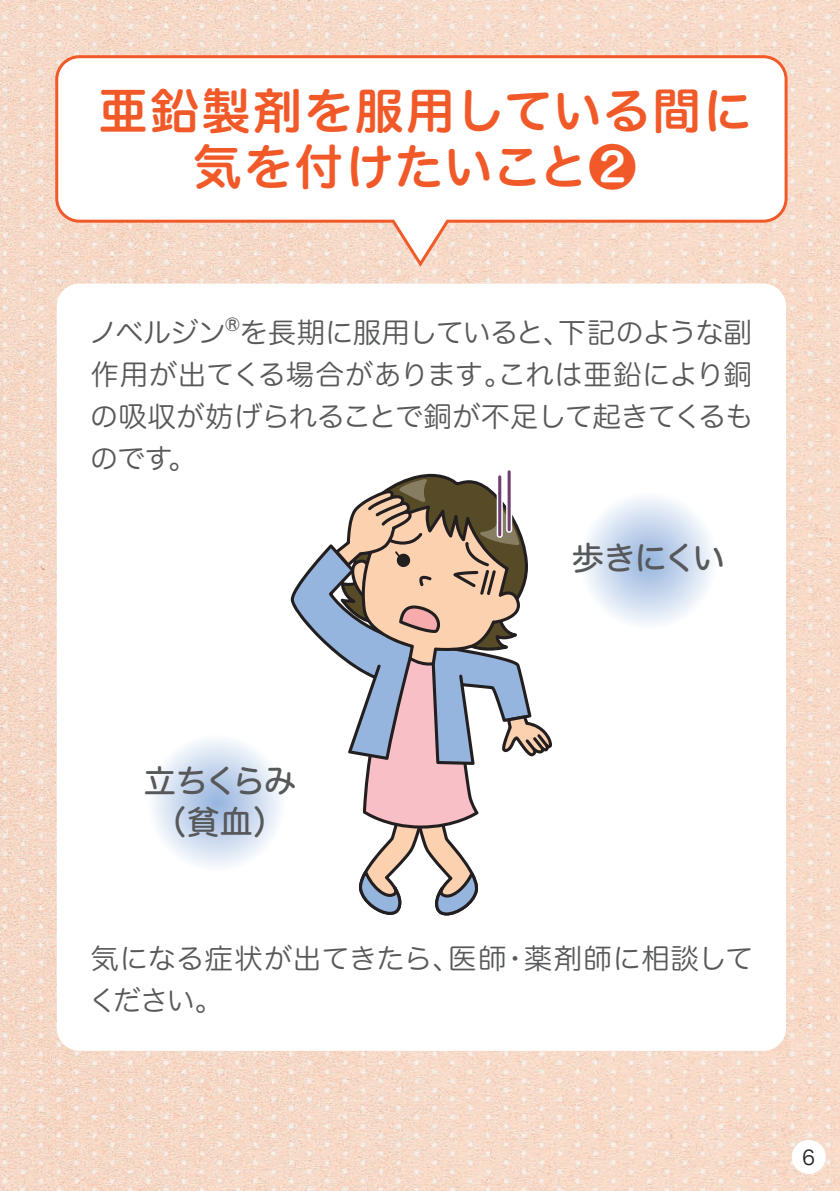
<style>
.page{position:relative;width:840px;height:1191px;background:#fff}
.page>*{position:absolute;margin:0;border:0;box-sizing:border-box;transform-origin:0 0}
.t1{font:48px/56px "Hira Maru Std W6";letter-spacing:.045em;color:#f15929;text-align:center}
.t2{font:32.2px/41.4px "Hira Maru Std W5";letter-spacing:-.04em;color:#57585a;text-align:center}
.t3{font:28px/42px "Hira Maru Std W3";color:#57585a;text-align:justify}
.t4{font:20px "Hira Maru Std W3";color:#231f20}
</style>
<div class="page">
<img style="left:0;top:0;width:839px;height:1191px">
<svg style="left:55px;top:55px;width:732px;height:212px"></svg>
<div style="left:57px;top:283px;width:728px;height:767px;background:#fff;border-radius:23px"></div>
<div style="left:791px;top:1140px;width:34px;height:34px;background:#fff;border-radius:50%"></div>
<svg style="left:579px;top:491px;width:137px;height:138px"></svg>
<svg style="left:147px;top:733px;width:138px;height:138px"></svg>
<svg style="left:290px;top:544px;width:45px;height:109px;fill:#95b5de"></svg>
<svg style="left:335px;top:473px;width:216px;height:443px"></svg>
<div style="left:496px;top:474px;width:6px;height:64px;background:#fff;border-radius:3px"></div>
<svg style="left:506px;top:469px;width:6px;height:64px"></svg>
<hr style="left:498px;top:475px;width:3px;height:61px;background:#6f4171;border-radius:2px">
<hr style="left:507px;top:470px;width:3px;height:61px;background:#6f4171;border-radius:2px">
<h1 class="t1" style="left:99px;top:84px;width:653px">亜鉛製剤を服用している間に気を付けたいこと❷</h1>
<p class="t3" style="left:89px;top:311px;width:665px">ノベルジン®を長期に服用していると、下記のような副作用が出てくる場合があります。これは亜鉛により銅の吸収が妨げられることで銅が不足して起きてくるものです。</p>
<p class="t2" style="left:571px;top:538px;width:155px">歩きにくい</p>
<p class="t2" style="left:144px;top:760px;width:153px">立ちくらみ（貧血）</p>
<p class="t3" style="left:88px;top:937px;width:666px">気になる症状が出てきたら、医師・薬剤師に相談してください。</p>
<p class="t4" style="left:801px;top:1143px;width:14px">6</p>
</div>
